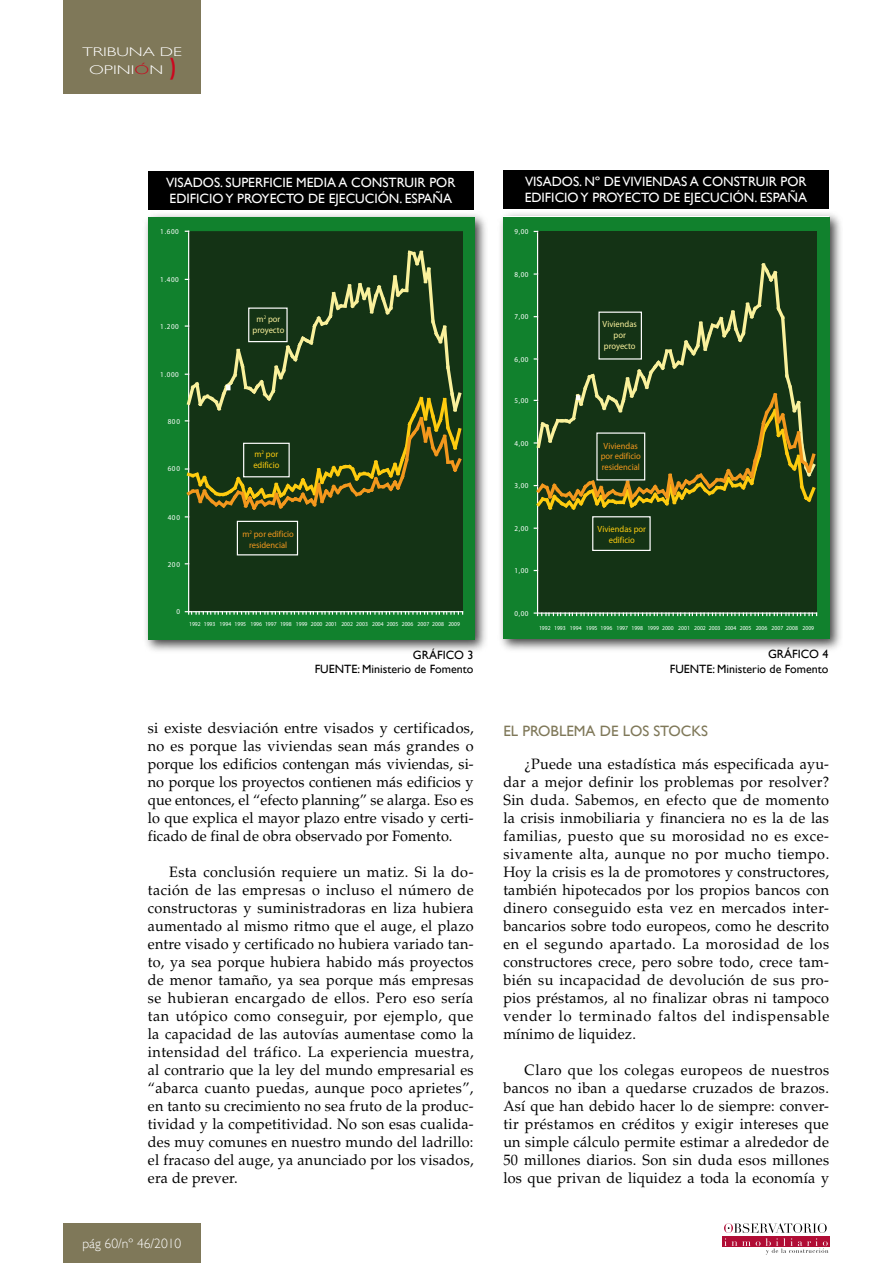
<style>
.page{position:relative;width:893px;height:1263px;background:#fff}
.page>*{position:absolute;margin:0;border:0;box-sizing:border-box;transform-origin:0 0}
.t1{font:15px/18px "Palatino";letter-spacing:.015em;color:#000;text-align:justify;scale:.96 1}
.t2{font:15px "Gill Sans";color:#7f7859}
.t3{font:13.5px/16.2px "Gill Sans";color:#fff}
.t4{font:300 13.5px "Gill Sans";color:#fff}
.t5{font:300 12.6px/18px "Gill Sans";color:#fff;text-align:center;scale:1.43 1}
.t6{font:12px/14.4px "Gill Sans";color:#000;text-align:right}
.t7{font:9px/10.8px "Myriad";color:#f3981d;text-align:center;scale:.95 1}
.t8{font:9px/10.8px "Myriad";color:#faf19c;text-align:center;scale:.95 1}
.t9{font:9px/10.8px "Myriad";color:#fecc0f;scale:.95 1}
.t10{font:7.5px "Myriad";letter-spacing:.08em;color:#fff;scale:.95 1}
.t11{font:6px "Myriad";color:#fff;scale:.95 1}
.s1{color:#cc071e}
.s2{font-family:"Helvetica";font-weight:900;font-stretch:extra-condensed;font-size:27px;color:#cc071e}
</style>
<div class="page">
<div style="left:63px;top:1223px;width:137px;height:40px;background:#7f7859"></div>
<div style="left:64px;top:0;width:137px;height:94px;background:#7f7859"></div>
<div style="left:722px;top:1236px;width:107px;height:11px;background:#b00d35"></div>
<svg style="left:724px;top:1223px;width:104px;height:31px"></svg>
<div style="left:148px;top:171px;width:325px;height:38px;background:#000"></div>
<div style="left:142px;top:211px;width:346px;height:443px;background:#000;opacity:.75"></div>
<div style="left:148px;top:217px;width:326px;height:422px;background:#11812d"></div>
<div style="left:189px;top:232px;width:274px;height:380px;background:#143315"></div>
<hr style="left:189px;top:231px;width:274px;height:1px;background:#143315">
<hr style="left:188px;top:231px;width:1px;height:381px;background:#fff">
<svg style="left:185px;top:611px;width:278px;height:3px"></svg>
<svg style="left:185px;top:248px;width:277px;height:269px"></svg>
<div style="left:248px;top:307px;width:40px;height:35px;border:1px solid #fff"></div>
<div style="left:243px;top:443px;width:47px;height:34px;border:1px solid #fff"></div>
<div style="left:237px;top:521px;width:61px;height:34px;border:1px solid #fff"></div>
<div style="left:503px;top:170px;width:325px;height:39px;background:#000"></div>
<div style="left:498px;top:211px;width:345px;height:442px;background:#000;opacity:.75"></div>
<div style="left:503px;top:217px;width:326px;height:422px;background:#11812d"></div>
<div style="left:538px;top:233px;width:279px;height:380px;background:#143315"></div>
<hr style="left:538px;top:231px;width:279px;height:1px;background:#143315">
<hr style="left:537px;top:231px;width:1px;height:382px;background:#fff">
<svg style="left:534px;top:612px;width:283px;height:3px"></svg>
<svg style="left:534px;top:261px;width:282px;height:251px"></svg>
<div style="left:598px;top:312px;width:44px;height:48px;border:1px solid #fff"></div>
<div style="left:592px;top:516px;width:59px;height:35px;border:1px solid #fff"></div>
<p class="t5" style="left:82px;top:43px;width:71px">TRIBUNA DE<br>OPINI<span class="s1">Ó</span>N <span class="s2">)</span></p>
<p class="t3" style="left:166px;top:174px;width:291px">VISADOS. SUPERFICIE MEDIA A CONSTRUIR POR<br>EDIFICIO Y PROYECTO DE EJECUCIÓN. ESPAÑA</p>
<p class="t10" style="left:160px;top:228px;width:21px">1.600</p>
<p class="t10" style="left:160px;top:276px;width:21px">1.400</p>
<p class="t10" style="left:160px;top:322px;width:21px">1.200</p>
<p class="t10" style="left:160px;top:370px;width:21px">1.000</p>
<p class="t10" style="left:168px;top:417px;width:14px">800</p>
<p class="t10" style="left:168px;top:465px;width:14px">600</p>
<p class="t8" style="left:253px;top:314px;width:35px">m<sup>2</sup> por proyecto</p>
<p class="t9" style="left:253px;top:449px;width:29px">m<sup>2</sup> por edificio</p>
<p class="t10" style="left:168px;top:513px;width:14px">400</p>
<p class="t10" style="left:168px;top:560px;width:14px">200</p>
<p class="t7" style="left:242px;top:529px;width:56px">m<sup>2</sup> por edificio residencial</p>
<p class="t10" style="left:176px;top:608px;width:5px">0</p>
<p class="t11" style="left:189px;top:621px;width:287px">1992 1993 1994 1995 1996 1997 1998 1999 2000 2001 2002 2003 2004 2005 2006 2007 2008 2009</p>
<p class="t6" style="left:315px;top:648px;width:160px">GRÁFICO 3<br>FUENTE: Ministerio de Fomento</p>
<p class="t1" style="left:148px;top:719px;width:341px">si existe desviación entre visados y certificados, no es porque las viviendas sean más grandes o porque los edificios contengan más viviendas, si&shy;no porque los proyectos contienen más edificios y que entonces, el “efecto planning” se alarga. Eso es lo que explica el mayor plazo entre visado y certi&shy;ficado de final de obra observado por Fomento.</p>
<p class="t1" style="left:148px;top:863px;width:341px;text-indent:21px">Esta conclusión requiere un matiz. Si la do&shy;tación de las empresas o incluso el número de constructoras y suministradoras en liza hubiera aumentado al mismo ritmo que el auge, el plazo entre visado y certificado no hubiera variado tan&shy;to, ya sea porque hubiera habido más proyectos de menor tamaño, ya sea porque más empresas se hubieran encargado de ellos. Pero eso sería tan utópico como conseguir, por ejemplo, que la capacidad de las autovías aumentase como la intensidad del tráfico. La experiencia muestra, al contrario que la ley del mundo empresarial es “abarca cuanto puedas, aunque poco aprietes”, en tanto su crecimiento no sea fruto de la produc&shy;tividad y la competitividad. No son esas cualida&shy;des muy comunes en nuestro mundo del ladrillo: el fracaso del auge, ya anunciado por los visados, era de prever.</p>
<p class="t4" style="left:82px;top:1236px;width:100px">pág 60/nº 46/2010</p>
<p class="t3" style="left:525px;top:173px;width:284px">VISADOS. Nº DE VIVIENDAS A CONSTRUIR POR<br>EDIFICIO Y PROYECTO DE EJECUCIÓN. ESPAÑA</p>
<p class="t10" style="left:514px;top:228px;width:16px">9,00</p>
<p class="t10" style="left:514px;top:270px;width:16px">8,00</p>
<p class="t10" style="left:514px;top:313px;width:16px">7,00</p>
<p class="t10" style="left:514px;top:355px;width:16px">6,00</p>
<p class="t10" style="left:514px;top:397px;width:16px">5,00</p>
<p class="t8" style="left:603px;top:319px;width:38px">Viviendas por proyecto</p>
<p class="t10" style="left:514px;top:439px;width:16px">4,00</p>
<p class="t10" style="left:514px;top:482px;width:16px">3,00</p>
<p class="t10" style="left:514px;top:524px;width:16px">2,00</p>
<p class="t10" style="left:514px;top:567px;width:16px">1,00</p>
<p class="t7" style="left:601px;top:441px;width:44px">Viviendas por edificio residencial</p>
<p class="t9" style="left:598px;top:524px;width:53px;text-align:center">Viviendas por edificio</p>
<p class="t10" style="left:514px;top:610px;width:16px">0,00</p>
<p class="t11" style="left:539px;top:625px;width:291px">1992 1993 1994 1995 1996 1997 1998 1999 2000 2001 2002 2003 2004 2005 2006 2007 2008 2009</p>
<p class="t6" style="left:670px;top:647px;width:160px">GRÁFICO 4<br>FUENTE: Ministerio de Fomento</p>
<p class="t2" style="left:503px;top:722px;width:206px">EL PROBLEMA DE LOS STOCKS</p>
<p class="t1" style="left:503px;top:755px;width:341px;text-indent:21px">¿Puede una estadística más especificada ayu&shy;dar a mejor definir los problemas por resolver?<br>Sin duda. Sabemos, en efecto que de momento la crisis inmobiliaria y financiera no es la de las familias, puesto que su morosidad no es exce&shy;sivamente alta, aunque no por mucho tiempo.<br>Hoy la crisis es la de promotores y constructores, también hipotecados por los propios bancos con dinero conseguido esta vez en mercados inter&shy;bancarios sobre todo europeos, como he descrito en el segundo apartado. La morosidad de los constructores crece, pero sobre todo, crece tam&shy;bién su incapacidad de devolución de sus pro&shy;pios préstamos, al no finalizar obras ni tampoco vender lo terminado faltos del indispensable mínimo de liquidez.</p>
<p class="t1" style="left:503px;top:1061px;width:341px;text-indent:21px">Claro que los colegas europeos de nuestros bancos no iban a quedarse cruzados de brazos.<br>Así que han debido hacer lo de siempre: conver&shy;tir préstamos en créditos y exigir intereses que un simple cálculo permite estimar a alrededor de 50 millones diarios. Son sin duda esos millones los que privan de liquidez a toda la economía y</p>
</div>
